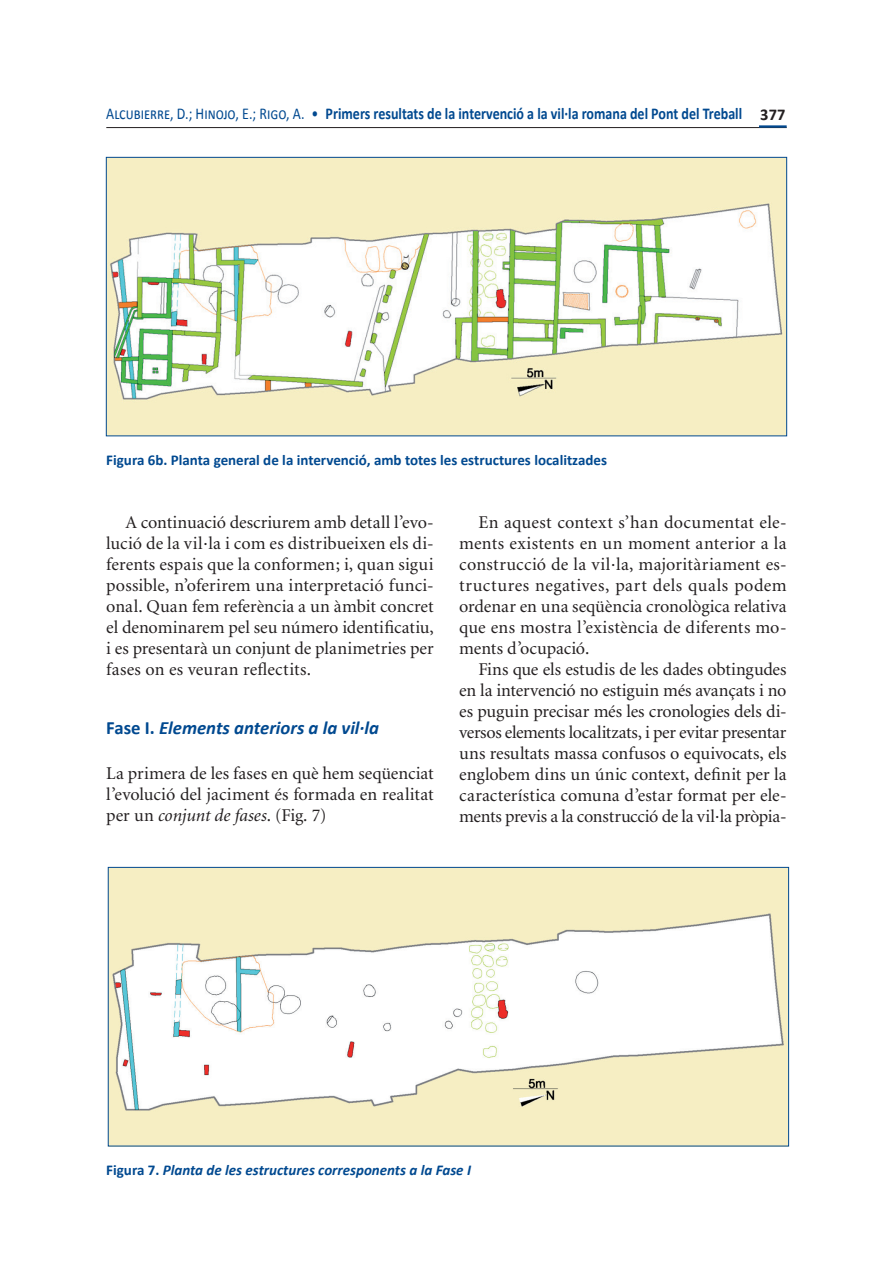
<style>
.page{position:relative;width:893px;height:1263px;background:#fff}
.page>*{position:absolute;margin:0;border:0;box-sizing:border-box;transform-origin:0 0}
.t1{font:italic 700 18.75px "Calibri";color:#014990}
.t2{font:18px/21px "Minion";color:#231f20;text-align:justify}
.t3{font:700 16.5px "Calibri";color:#014990;scale:.85 1}
.t4{font:700 15px "Calibri";color:#014990}
.t5{font:italic 700 15px "Calibri";color:#014990}
.s1{font-weight:400}
.s2{color:#231f20}
.s3{font-style:normal}
.s4{font-style:italic}
</style>
<div class="page">
<hr style="left:106px;top:127px;width:681px;height:1px;background:#231f20">
<hr style="left:759px;top:125px;width:28px;height:3px;background:#014990">
<img style="left:108px;top:159px;width:677px;height:275px">
<div style="left:106px;top:157px;width:681px;height:279px;border:1px solid #014990"></div>
<img style="left:110px;top:869px;width:677px;height:275px">
<div style="left:108px;top:867px;width:681px;height:279px;border:1px solid #014990"></div>
<p class="t3" style="left:106px;top:103px;width:800px"><span class="s1">Alcubierre, D.; Hinojo, E.; Rigo, A. •</span> Primers resultats de la intervenció a la vil·la romana del Pont del Treball <span class="s2">377</span></p>
<p class="t4" style="left:106px;top:451px;width:502px">Figura 6b. Planta general de la intervenció, amb totes les estructures localitzades</p>
<p class="t2" style="left:106px;top:512px;width:329px;text-indent:19px">A continuació descriurem amb detall l’evo&shy;lució de la vil·la i com es distribueixen els di&shy;ferents espais que la conformen; i, quan sigui possible, n’oferirem una interpretació funci&shy;onal. Quan fem referència a un àmbit concret el denominarem pel seu número identificatiu, i es presentarà un conjunt de planimetries per fases on es veuran reflectits.</p>
<p class="t1" style="left:106px;top:716px;width:274px"><span class="s3">Fase I.</span> Elements anteriors a la vil·la</p>
<p class="t2" style="left:106px;top:763px;width:329px">La primera de les fases en què hem seqüenciat l’evolució del jaciment és formada en realitat per un <span class="s4">conjunt de fases</span>. (Fig. 7)</p>
<p class="t2" style="left:459px;top:512px;width:329px;text-indent:19px">En aquest context s’han documentat ele&shy;ments existents en un moment anterior a la construcció de la vil·la, majoritàriament es&shy;tructures negatives, part dels quals podem ordenar en una seqüència cronològica relativa que ens mostra l’existència de diferents mo&shy;ments d’ocupació.</p>
<p class="t2" style="left:459px;top:659px;width:329px;text-indent:19px">Fins que els estudis de les dades obtingudes en la intervenció no estiguin més avançats i no es puguin precisar més les cronologies dels di&shy;versos elements localitzats, i per evitar presentar uns resultats massa confusos o equivocats, els englobem dins un únic context, definit per la característica comuna d’estar format per ele&shy;ments previs a la construcció de la vil·la pròpia-</p>
<p class="t5" style="left:106px;top:1161px;width:366px"><span class="s3">Figura 7.</span> Planta de les estructures corresponents a la Fase I</p>
</div>
